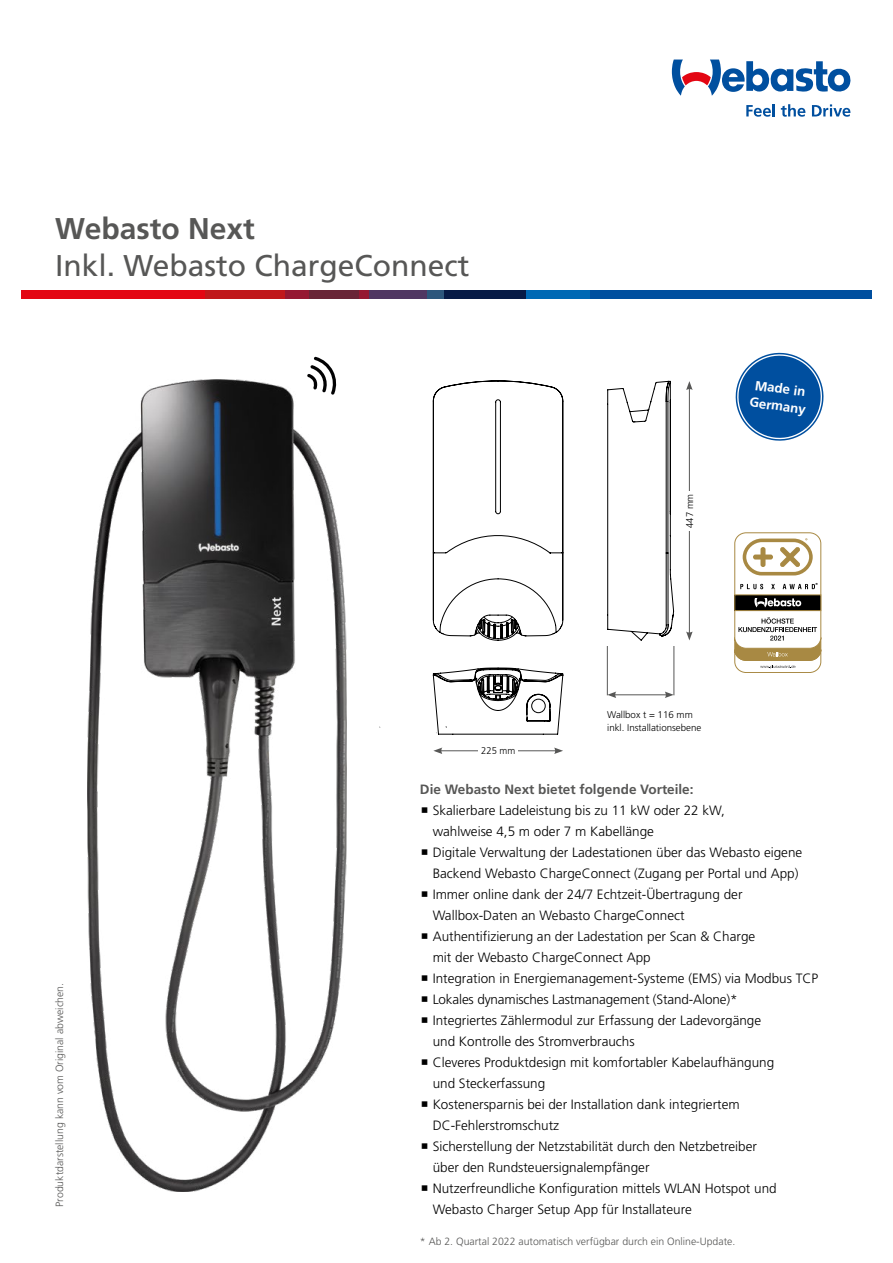
<style>
.page{position:relative;width:893px;height:1263px;background:#fff}
.page>*{position:absolute;margin:0;border:0;box-sizing:border-box;transform-origin:0 0}
.t1{font:30px "Frutiger";color:#575756}
.t2{font:700 30px "Frutiger";color:#575756}
.t3{font:300 13.5px/21px "Frutiger";color:#000}
.t4{font:700 13.5px "Frutiger";color:#575756}
.t5{font:700 13.35px/17.2px "Frutiger";color:#fff}
.t6{font:300 10.5px "Frutiger";color:#575756}
.t7{font:300 9.75px/13.4px "Frutiger";color:#000}
</style>
<div class="page">
<svg style="left:746px;top:104px;width:29px;height:13px"></svg>
<svg style="left:781px;top:104px;width:24px;height:13px"></svg>
<svg style="left:812px;top:104px;width:38px;height:13px"></svg>
<svg style="left:672px;top:60px;width:178px;height:36px"></svg>
<div style="left:21px;top:290px;width:184px;height:8px;background:#e30613"></div>
<div style="left:205px;top:290px;width:80px;height:8px;background:#c0181b"></div>
<div style="left:285px;top:290px;width:24px;height:8px;background:#951832"></div>
<div style="left:309px;top:290px;width:50px;height:8px;background:#692537"></div>
<div style="left:359px;top:290px;width:10px;height:8px;background:#951832"></div>
<div style="left:369px;top:290px;width:57px;height:8px;background:#503762"></div>
<div style="left:426px;top:290px;width:18px;height:8px;background:#2d577c"></div>
<div style="left:444px;top:290px;width:82px;height:8px;background:#071b46"></div>
<div style="left:526px;top:290px;width:64px;height:8px;background:#0069b4"></div>
<div style="left:590px;top:290px;width:282px;height:8px;background:#004f9f"></div>
<img style="left:87px;top:380px;width:260px;height:811px">
<svg style="left:307px;top:357px;width:29px;height:38px"></svg>
<hr style="left:689px;top:388px;width:1px;height:246px;background:#575756">
<svg style="left:686px;top:381px;width:7px;height:9px"></svg>
<svg style="left:686px;top:631px;width:7px;height:9px"></svg>
<div style="left:686px;top:491px;width:7px;height:39px;background:#fff"></div>
<hr style="left:614px;top:694px;width:53px;height:1px;background:#575756">
<svg style="left:665px;top:691px;width:9px;height:7px"></svg>
<svg style="left:607px;top:691px;width:9px;height:7px"></svg>
<hr style="left:440px;top:750px;width:117px;height:1px;background:#575756">
<svg style="left:554px;top:747px;width:9px;height:7px"></svg>
<svg style="left:433px;top:747px;width:9px;height:7px"></svg>
<div style="left:479px;top:747px;width:39px;height:8px;background:#fff"></div>
<hr style="left:607px;top:646px;width:1px;height:49px;background:#575756">
<hr style="left:674px;top:646px;width:1px;height:49px;background:#575756">
<svg style="left:433px;top:381px;width:130px;height:260px"></svg>
<svg style="left:607px;top:380px;width:67px;height:261px"></svg>
<svg style="left:433px;top:668px;width:130px;height:66px"></svg>
<div style="left:454px;top:684px;width:11px;height:17px;background:#fff"></div>
<svg style="left:735px;top:352px;width:89px;height:89px"></svg>
<div style="left:734px;top:532px;width:87px;height:117px;border:1px solid #a88943;border-radius:11px"></div>
<svg style="left:740px;top:584px;width:23px;height:5px"></svg>
<svg style="left:771px;top:584px;width:4px;height:5px"></svg>
<svg style="left:783px;top:583px;width:35px;height:6px"></svg>
<svg style="left:743px;top:538px;width:70px;height:37px"></svg>
<div style="left:735px;top:595px;width:86px;height:16px;background:#000"></div>
<div style="left:734px;top:594px;width:87px;height:17px;border:1px solid #a88943"></div>
<svg style="left:734px;top:617px;width:87px;height:56px"></svg>
<svg style="left:754px;top:598px;width:48px;height:9px"></svg>
<h1 class="t2" style="left:55px;top:211px;width:201px">Webasto Next</h1>
<h1 class="t1" style="left:55px;top:248px;width:416px">Inkl. Webasto ChargeConnect</h1>
<p class="t7" style="left:481px;top:744px;width:36px">225 mm</p>
<p class="t7" style="left:683px;top:528px;width:36px;rotate:-90deg">447 mm</p>
<p class="t5" style="left:753px;top:376px;width:58px;rotate:8deg">Made in<br>Germany</p>
<p class="t7" style="left:607px;top:708px;width:96px">Wallbox t = 116 mm inkl. Installationsebene</p>
<p class="t6" style="left:54px;top:1207px;width:225px;rotate:-90deg">Produktdarstellung kann vom Original abweichen.</p>
<p class="t4" style="left:420px;top:781px;width:275px">Die Webasto Next bietet folgende Vorteile:</p>
<p class="t3" style="left:433px;top:800px;width:387px">Skalierbare Ladeleistung bis zu 11 kW oder 22 kW,<br>wahlweise 4,5 m oder 7 m Kabellänge<br>Digitale Verwaltung der Ladestationen über das Webasto eigene Backend Webasto ChargeConnect (Zugang per Portal und App)<br>Immer online dank der 24/7 Echtzeit-Übertragung der Wallbox-Daten an Webasto ChargeConnect<br>Authentifizierung an der Ladestation per Scan &amp; Charge<br>mit der Webasto ChargeConnect App<br>Integration in Energiemanagement-Systeme (EMS) via Modbus TCP Lokales dynamisches Lastmanagement (Stand-Alone)*<br>Integriertes Zählermodul zur Erfassung der Ladevorgänge<br>und Kontrolle des Stromverbrauchs<br>Cleveres Produktdesign mit komfortabler Kabelaufhängung<br>und Steckerfassung<br>Kostenersparnis bei der Installation dank integriertem DC-Fehlerstromschutz<br>Sicherstellung der Netzstabilität durch den Netzbetreiber<br>über den Rundsteuersignalempfänger<br>Nutzerfreundliche Konfiguration mittels WLAN Hotspot und Webasto Charger Setup App für Installateure</p>
<p class="t6" style="left:420px;top:1236px;width:317px">* Ab 2. Quartal 2022 automatisch verfügbar durch ein Online-Update.</p>
</div>
